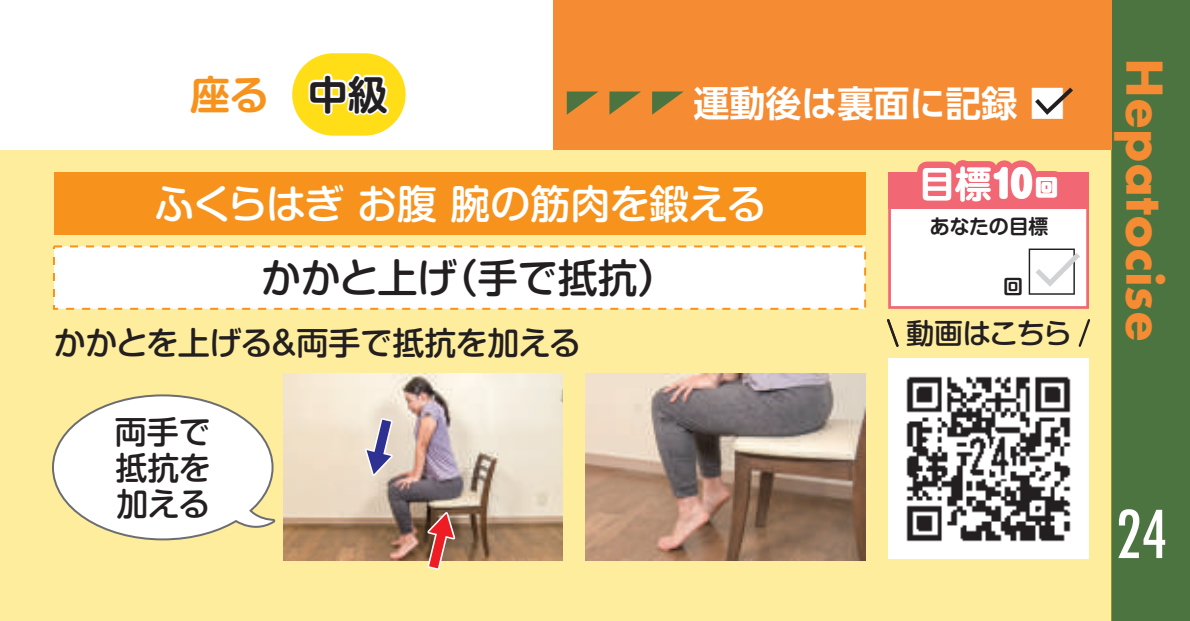
<style>
.page{position:relative;width:1190px;height:621px;background:#fff}
.page>*{position:absolute;margin:0;border:0;box-sizing:border-box;transform-origin:0 0}
.t1{font:500 condensed 64px "Futura";color:#fff}
.t2{font:700 48px "Futura";color:#f58b32}
.t3{font:500 40px "Shin M Go Pro";letter-spacing:-.02em;color:#fff}
.t4{font:500 40px "Shin M Go Pro";color:#231f20}
.t5{font:700 40px "Shin M Go Pro De";color:#f7931d}
.t6{font:700 36.8px "Shin M Go Pro De";color:#fff}
.t7{font:700 36px "UD Shin Go Pro De";color:#fff}
.t8{font:500 32px/36px "Shin M Go Pro";letter-spacing:-.02em;color:#231f20;text-align:justify}
.t9{font:500 28.4px "Shin M Go Pro";letter-spacing:-.035em;color:#231f20}
.t10{font:700 20px "Shin M Go Pro De";letter-spacing:-.01em;color:#231f20}
.s1{color:#231f20}
.s2{font-family:"Shin M Go Pro";font-weight:900}
.s3{font-family:"Shin M Go Pro";font-weight:900;font-size:22.8px}
</style>
<div class="page">
<div style="left:1111px;top:0;width:79px;height:621px;background:#4b7441"></div>
<div style="left:553px;top:0;width:558px;height:150px;background:#f58b32"></div>
<svg style="left:567px;top:92px;width:31px;height:23px"></svg>
<svg style="left:609px;top:92px;width:32px;height:23px"></svg>
<svg style="left:652px;top:92px;width:31px;height:23px"></svg>
<div style="left:0;top:150px;width:1111px;height:471px;background:#feed9d"></div>
<div style="left:54px;top:396px;width:217px;height:142px;background:#fff;border-radius:50%"></div>
<svg style="left:224px;top:469px;width:52px;height:59px"></svg>
<div style="left:54px;top:173px;width:811px;height:62px;background:#f7931d"></div>
<div style="left:53px;top:245px;width:813px;height:65px;background:#fff;border:2px dashed #f7931d"></div>
<div style="left:292px;top:53px;width:114px;height:83px;background:#ffdd17;border-radius:41px"></div>
<svg style="left:306px;top:56px;width:85px;height:60px"></svg>
<svg style="left:887px;top:319px;width:12px;height:28px"></svg>
<svg style="left:1078px;top:319px;width:12px;height:28px"></svg>
<img style="left:888px;top:358px;width:201px;height:201px">
<svg style="left:888px;top:87px;width:201px;height:222px"></svg>
<img style="left:283px;top:374px;width:280px;height:187px">
<img style="left:585px;top:374px;width:280px;height:187px">
<svg style="left:362px;top:416px;width:35px;height:63px;background:#bab2c0"></svg>
<svg style="left:423px;top:509px;width:35px;height:61px;background:#b06755"></svg>
<p class="t5" style="left:190px;top:62px;width:199px">座る　<span class="s1">中級</span></p>
<p class="t7" style="left:693px;top:74px;width:373px">運動後は裏面に記録 ■</p>
<p class="t3" style="left:154px;top:171px;width:614px">ふくらはぎ お腹 腕の筋肉を鍛える</p>
<p class="t4" style="left:261px;top:246px;width:418px">かかと上げ（手で抵抗）</p>
<p class="t8" style="left:54px;top:321px;width:529px">かかとを上げる＆両手で抵抗を加える</p>
<p class="t8" style="left:115px;top:410px;width:97px">両手で抵抗を加える</p>
<p class="t6" style="left:919px;top:154px;width:140px">目標<span class="s2">10</span><span class="s3">回</span></p>
<p class="t10" style="left:929px;top:210px;width:120px">あなたの目標</p>
<p class="t10" style="left:1003px;top:270px;width:21px">回</p>
<p class="t9" style="left:906px;top:310px;width:167px">動画はこちら</p>
<h2 class="t2" style="left:1179px;top:58px;width:285px;rotate:90deg">Hepatocise</h2>
<h1 class="t1" style="left:1116px;top:493px;width:53px">24</h1>
</div>
